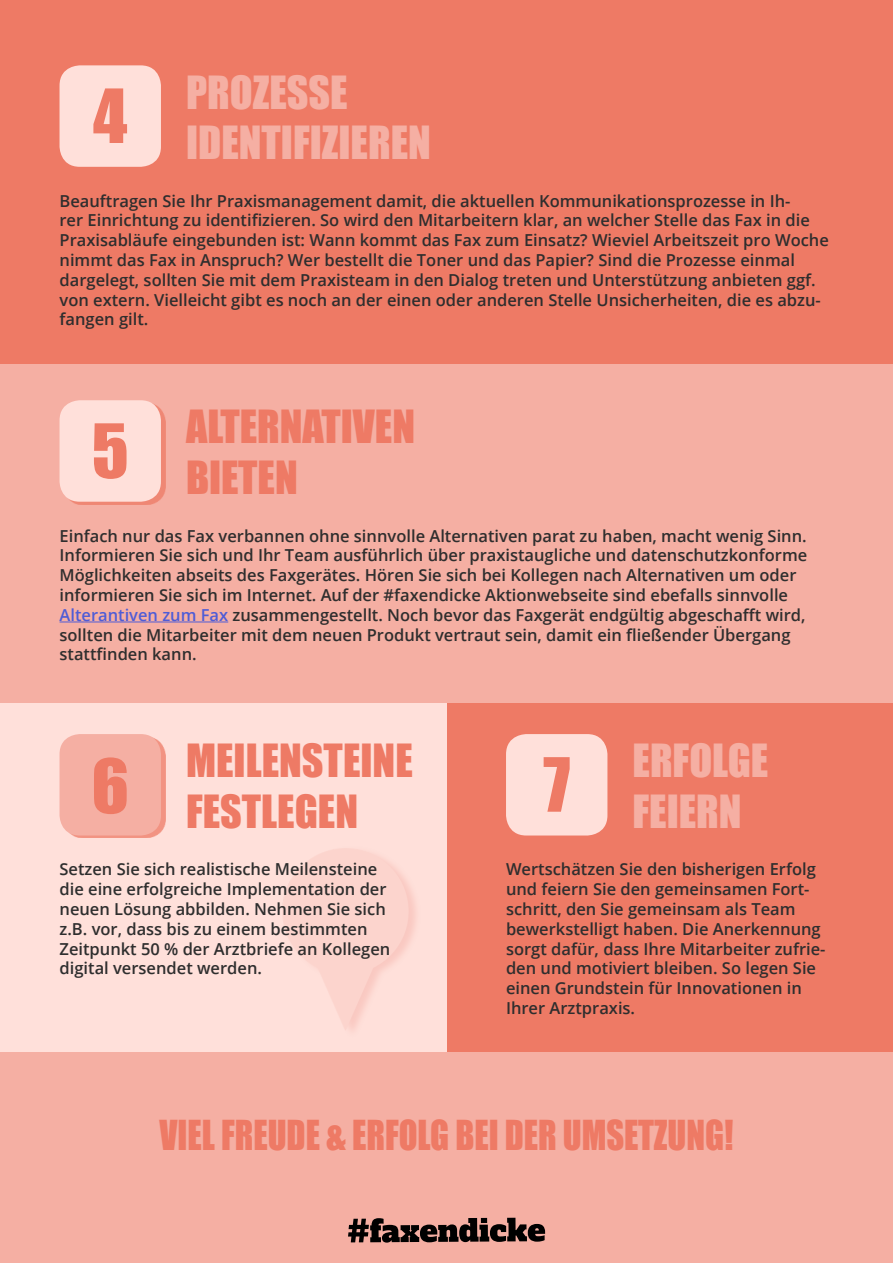
<style>
.page{position:relative;width:893px;height:1263px;background:#fff}
.page>*{position:absolute;margin:0;border:0;box-sizing:border-box;transform-origin:0 0}
.t1{font:69px "Impact";color:#ee7a65}
.t2{font:42px/50.4px "Impact";color:#ee7a65}
.t3{font:42px/50.4px "Impact";color:#f5afa3}
.t4{font:37.95px "Impact";color:#ee7a65;scale:.91 1}
.t5{font:600 16.5px/19.8px "Open Sans";color:#2f2e2e}
.t6{font:600 16.5px/19.8px "Open Sans";color:#2e2e2e}
.s1{color:#4f5cd6}
</style>
<div class="page">
<div style="left:0;top:1051px;width:893px;height:212px;background:#f5afa3"></div>
<div style="left:446px;top:703px;width:447px;height:348px;background:#ee7a65"></div>
<div style="left:510px;top:737px;width:102px;height:101px;background:#ee7a65;opacity:.75"></div>
<div style="left:506px;top:734px;width:101px;height:101px;background:#ffe0da;border-radius:20px"></div>
<div style="left:0;top:703px;width:446px;height:348px;background:#ffe0da"></div>
<div style="left:64px;top:737px;width:102px;height:101px;background:#ee7a65;opacity:.75"></div>
<div style="left:60px;top:734px;width:101px;height:101px;background:#f5afa3;border-radius:20px"></div>
<div style="left:0;top:364px;width:893px;height:339px;background:#f5afa3"></div>
<div style="left:64px;top:403px;width:102px;height:101px;background:#ee7a65;opacity:.75"></div>
<div style="left:60px;top:400px;width:101px;height:102px;background:#ffe0da;border-radius:20px"></div>
<hr style="left:60px;top:621px;width:168px;height:1px;background:#4f5cd6">
<div style="left:0;top:0;width:893px;height:364px;background:#ee7a65"></div>
<div style="left:60px;top:65px;width:101px;height:102px;background:#ffe0da;border-radius:20px"></div>
<svg style="left:348px;top:1218px;width:197px;height:24px"></svg>
<h2 class="t3" style="left:186px;top:66px;width:246px">PROZESSE<br>IDENTIFIZIEREN</h2>
<p class="t5" style="left:60px;top:190px;width:771px">Beauftragen Sie Ihr Praxismanagement damit, die aktuellen Kommunikationsprozesse in Ih-<br>rer Einrichtung zu identifizieren. So wird den Mitarbeitern klar, an welcher Stelle das Fax in die Praxisabläufe eingebunden ist: Wann kommt das Fax zum Einsatz? Wieviel Arbeitszeit pro Woche nimmt das Fax in Anspruch? Wer bestellt die Toner und das Papier? Sind die Prozesse einmal dargelegt, sollten Sie mit dem Praxisteam in den Dialog treten und Unterstützung anbieten ggf. von extern. Vielleicht gibt es noch an der einen oder anderen Stelle Unsicherheiten, die es abzu&shy;fangen gilt.</p>
<h1 class="t1" style="left:93px;top:62px;width:36px">4</h1>
<h2 class="t2" style="left:186px;top:401px;width:231px">ALTERNATIVEN<br>BIETEN</h2>
<p class="t5" style="left:60px;top:525px;width:749px">Einfach nur das Fax verbannen ohne sinnvolle Alternativen parat zu haben, macht wenig Sinn.<br>Informieren Sie sich und Ihr Team ausführlich über praxistaugliche und datenschutzkonforme Möglichkeiten abseits des Faxgerätes. Hören Sie sich bei Kollegen nach Alternativen um oder informieren Sie sich im Internet. Auf der #faxendicke Aktionwebseite sind ebefalls sinnvolle <span class="s1">Alterantiven zum Fax</span> zusammengestellt. Noch bevor das Faxgerät endgültig abgeschafft wird, sollten die Mitarbeiter mit dem neuen Produkt vertraut sein, damit ein fließender Übergang stattfinden kann.</p>
<h1 class="t1" style="left:92px;top:397px;width:39px">5</h1>
<h2 class="t2" style="left:186px;top:734px;width:228px">MEILENSTEINE<br>FESTLEGEN</h2>
<p class="t6" style="left:60px;top:859px;width:332px">Setzen Sie sich realistische Meilensteine die eine erfolgreiche Implementation der neuen Lösung abbilden. Nehmen Sie sich z.B. vor, dass bis zu einem bestimmten Zeitpunkt 50 % der Arztbriefe an Kollegen digital versendet werden.</p>
<h1 class="t1" style="left:92px;top:732px;width:39px">6</h1>
<h2 class="t3" style="left:632px;top:734px;width:137px">ERFOLGE<br>FEIERN</h2>
<p class="t5" style="left:506px;top:859px;width:321px">Wertschätzen Sie den bisherigen Erfolg und feiern Sie den gemeinsamen Fort&shy;schritt, den Sie gemeinsam als Team bewerkstelligt haben. Die Anerkennung sorgt dafür, dass Ihre Mitarbeiter zufrie&shy;den und motiviert bleiben. So legen Sie einen Grundstein für Innovationen in Ihrer Arztpraxis.</p>
<h1 class="t1" style="left:543px;top:731px;width:29px">7</h1>
<h3 class="t4" style="left:160px;top:1106px;width:632px">VIEL FREUDE &amp; ERFOLG BEI DER UMSETZUNG!</h3>
</div>
